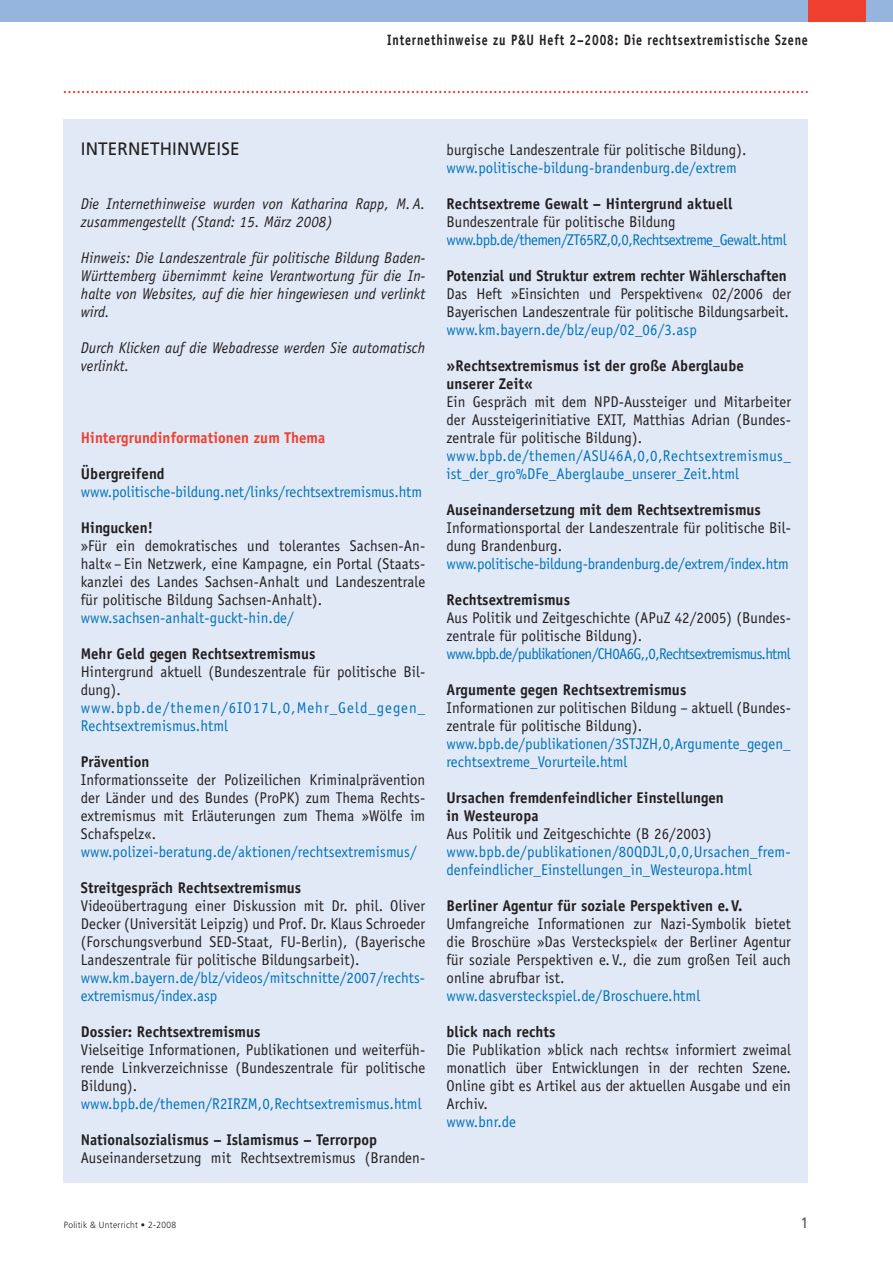
<style>
.page{position:relative;width:893px;height:1263px;background:#fff}
.page>*{position:absolute;margin:0;border:0;box-sizing:border-box;transform-origin:0 0}
.t1{font:18px "Frutiger LT";letter-spacing:.01em;color:#231f20;scale:.95 1}
.t2{font:15.6px/18px "Officina Sans LT";letter-spacing:.01em;color:#231f20;text-align:justify;scale:.95 1}
.t3{font:15.6px/18px "Officina Sans LT";letter-spacing:.005em;color:#0072bc;scale:.95 1}
.t4{font:700 15.6px/18px "Officina Sans LT";letter-spacing:.01em;color:#231f20;scale:.95 1}
.t5{font:italic 15.6px/18px "Officina Sans LT";letter-spacing:.01em;color:#231f20;scale:.95 1}
.t6{font:15.6px/18px "Officina Sans LT";letter-spacing:.055em;color:#0072bc;scale:.95 1}
.t7{font:15.6px "Officina Sans LT";letter-spacing:-.04em;color:#0072bc;scale:.95 1}
.t8{font:15.6px "Officina Sans LT";letter-spacing:-.03em;color:#0072bc;scale:.95 1}
.t9{font:700 15.6px "Officina Sans LT";letter-spacing:.01em;color:#ef3f2f;scale:.95 1}
.t10{font:700 15px "Officina Sans LT";letter-spacing:.075em;color:#231f20;scale:.8 1}
.t11{font:15px "Frutiger LT";color:#57585a;scale:.95 1}
.t12{font:300 9px "Frutiger LT";letter-spacing:.035em;color:#231f20;scale:.95 1}
</style>
<div class="page">
<svg style="left:64px;top:91px;width:744px;height:2px"></svg>
<div style="left:0;top:0;width:893px;height:21px;background:#95b5de"></div>
<div style="left:808px;top:0;width:57px;height:21px;background:#ef3f2f"></div>
<div style="left:64px;top:119px;width:744px;height:1063px;background:#e1e9f6"></div>
<p class="t10" style="left:387px;top:30px;width:527px">Internethinweise zu P&amp;U Heft 2–2008: Die rechtsextremistische Szene</p>
<p class="t1" style="left:81px;top:138px;width:169px">INTERNETHINWEISE</p>
<p class="t5" style="left:81px;top:195px;width:364px">Die Internethinweise wurden von Katharina Rapp, M. A. zusammengestellt (Stand: 15. März 2008)</p>
<p class="t5" style="left:81px;top:249px;width:364px;text-align:justify">Hinweis: Die Landeszentrale für politische Bildung Baden-Württemberg übernimmt keine Verantwortung für die In&shy;halte von Websites, auf die hier hingewiesen und verlinkt wird.</p>
<p class="t5" style="left:81px;top:339px;width:364px">Durch Klicken auf die Webadresse werden Sie automatisch verlinkt.</p>
<p class="t9" style="left:81px;top:428px;width:259px">Hintergrundinformationen zum Thema</p>
<p class="t4" style="left:81px;top:465px;width:90px">Übergreifend</p>
<p class="t3" style="left:81px;top:483px;width:361px">www.politische-bildung.net/links/rechtsextremismus.htm</p>
<p class="t4" style="left:81px;top:519px;width:78px">Hingucken!</p>
<p class="t2" style="left:81px;top:537px;width:364px">»Für ein demokratisches und tolerantes Sachsen-An&shy;halt« – Ein Netzwerk, eine Kampagne, ein Portal (Staats&shy;kanzlei des Landes Sachsen-Anhalt und Landeszentrale für politische Bildung Sachsen-Anhalt).</p>
<p class="t3" style="left:81px;top:609px;width:226px">www.sachsen-anhalt-guckt-hin.de/</p>
<p class="t4" style="left:81px;top:645px;width:248px">Mehr Geld gegen Rechtsextremismus</p>
<p class="t2" style="left:81px;top:663px;width:364px">Hintergrund aktuell (Bundeszentrale für politische Bil&shy;dung).</p>
<p class="t6" style="left:81px;top:699px;width:364px">www.bpb.de/themen/6IO17L,0,Mehr_Geld_gegen_<br>Rechtsextremismus.html</p>
<p class="t4" style="left:81px;top:753px;width:74px">Prävention</p>
<p class="t2" style="left:81px;top:771px;width:364px">Informationsseite der Polizeilichen Kriminalprävention der Länder und des Bundes (ProPK) zum Thema Rechts&shy;extremismus mit Erläuterungen zum Thema »Wölfe im Schafspelz«.</p>
<p class="t3" style="left:81px;top:843px;width:355px">www.polizei-beratung.de/aktionen/rechtsextremismus/</p>
<p class="t4" style="left:81px;top:879px;width:234px">Streitgespräch Rechtsextremismus</p>
<p class="t2" style="left:81px;top:897px;width:364px">Videoübertragung einer Diskussion mit Dr. phil. Oliver Decker (Universität Leipzig) und Prof. Dr. Klaus Schroeder (Forschungsverbund SED-Staat, FU-Berlin), (Bayerische Landeszentrale für politische Bildungsarbeit).</p>
<p class="t3" style="left:81px;top:969px;width:364px">www.km.bayern.de/blz/videos/mitschnitte/2007/rechts&shy;extremismus/index.asp</p>
<p class="t4" style="left:81px;top:1023px;width:191px">Dossier: Rechtsextremismus</p>
<p class="t2" style="left:81px;top:1041px;width:364px">Vielseitige Informationen, Publikationen und weiterfüh&shy;rende Linkverzeichnisse (Bundeszentrale für politische Bildung).</p>
<p class="t3" style="left:81px;top:1095px;width:360px">www.bpb.de/themen/R2IRZM,0,Rechtsextremismus.html</p>
<p class="t4" style="left:81px;top:1131px;width:314px">Nationalsozialismus – Islamismus – Terrorpop</p>
<p class="t2" style="left:81px;top:1149px;width:364px">Auseinandersetzung mit Rechtsextremismus (Branden-</p>
<p class="t12" style="left:64px;top:1220px;width:120px">Politik &amp; Unterricht • 2-2008</p>
<p class="t2" style="left:446px;top:141px;width:317px">burgische Landeszentrale für politische Bildung).</p>
<p class="t3" style="left:446px;top:159px;width:307px">www.politische-bildung-brandenburg.de/extrem</p>
<p class="t4" style="left:446px;top:195px;width:303px">Rechtsextreme Gewalt – Hintergrund aktuell</p>
<p class="t2" style="left:446px;top:213px;width:243px">Bundeszentrale für politische Bildung</p>
<p class="t8" style="left:446px;top:231px;width:360px">www.bpb.de/themen/ZT65RZ,0,0,Rechtsextreme_Gewalt.html</p>
<p class="t4" style="left:446px;top:267px;width:360px">Potenzial und Struktur extrem rechter Wählerschaften</p>
<p class="t2" style="left:446px;top:285px;width:364px">Das Heft »Einsichten und Perspektiven« 02/2006 der<br>Bayerischen Landeszentrale für politische Bildungsarbeit.</p>
<p class="t3" style="left:446px;top:321px;width:265px">www.km.bayern.de/blz/eup/02_06/3.asp</p>
<p class="t4" style="left:446px;top:357px;width:315px">»Rechtsextremismus ist der große Aberglaube unserer Zeit«</p>
<p class="t2" style="left:446px;top:393px;width:364px">Ein Gespräch mit dem NPD-Aussteiger und Mitarbeiter der Aussteigerinitiative EXIT, Matthias Adrian (Bundes&shy;zentrale für politische Bildung).</p>
<p class="t3" style="left:446px;top:447px;width:364px">www.bpb.de/themen/ASU46A,0,0,Rechtsextremismus_ ist_der_gro%DFe_Aberglaube_unserer_Zeit.html</p>
<p class="t4" style="left:446px;top:501px;width:332px">Auseinandersetzung mit dem Rechtsextremismus</p>
<p class="t2" style="left:446px;top:519px;width:364px">Informationsportal der Landeszentrale für politische Bil&shy;dung Brandenburg.</p>
<p class="t3" style="left:446px;top:555px;width:362px">www.politische-bildung-brandenburg.de/extrem/index.htm</p>
<p class="t4" style="left:446px;top:591px;width:131px">Rechtsextremismus</p>
<p class="t2" style="left:446px;top:609px;width:364px">Aus Politik und Zeitgeschichte (APuZ 42/2005) (Bundes&shy;zentrale für politische Bildung).</p>
<p class="t7" style="left:446px;top:645px;width:364px">www.bpb.de/publikationen/CH0A6G,,0,Rechtsextremismus.html</p>
<p class="t4" style="left:446px;top:681px;width:254px">Argumente gegen Rechtsextremismus</p>
<p class="t2" style="left:446px;top:699px;width:364px">Informationen zur politischen Bildung – aktuell (Bundes&shy;zentrale für politische Bildung).</p>
<p class="t3" style="left:446px;top:735px;width:364px">www.bpb.de/publikationen/3STJZH,0,Argumente_gegen_ rechtsextreme_Vorurteile.html</p>
<p class="t4" style="left:446px;top:789px;width:293px">Ursachen fremdenfeindlicher Einstellungen in Westeuropa</p>
<p class="t2" style="left:446px;top:825px;width:281px">Aus Politik und Zeitgeschichte (B 26/2003)</p>
<p class="t3" style="left:446px;top:843px;width:364px">www.bpb.de/publikationen/80QDJL,0,0,Ursachen_frem&shy;denfeindlicher_Einstellungen_in_Westeuropa.html</p>
<p class="t4" style="left:446px;top:897px;width:313px">Berliner Agentur für soziale Perspektiven e.V.</p>
<p class="t2" style="left:446px;top:915px;width:364px">Umfangreiche Informationen zur Nazi-Symbolik bietet die Broschüre »Das Versteckspiel« der Berliner Agentur für soziale Perspektiven e. V., die zum großen Teil auch online abrufbar ist.</p>
<p class="t3" style="left:446px;top:987px;width:269px">www.dasversteckspiel.de/Broschuere.html</p>
<p class="t4" style="left:446px;top:1023px;width:116px">blick nach rechts</p>
<p class="t2" style="left:446px;top:1041px;width:364px">Die Publikation »blick nach rechts« informiert zweimal monatlich über Entwicklungen in der rechten Szene.<br>Online gibt es Artikel aus der aktuellen Ausgabe und ein Archiv.</p>
<p class="t3" style="left:446px;top:1113px;width:75px">www.bnr.de</p>
<p class="t11" style="left:800px;top:1214px;width:10px">1</p>
</div>
